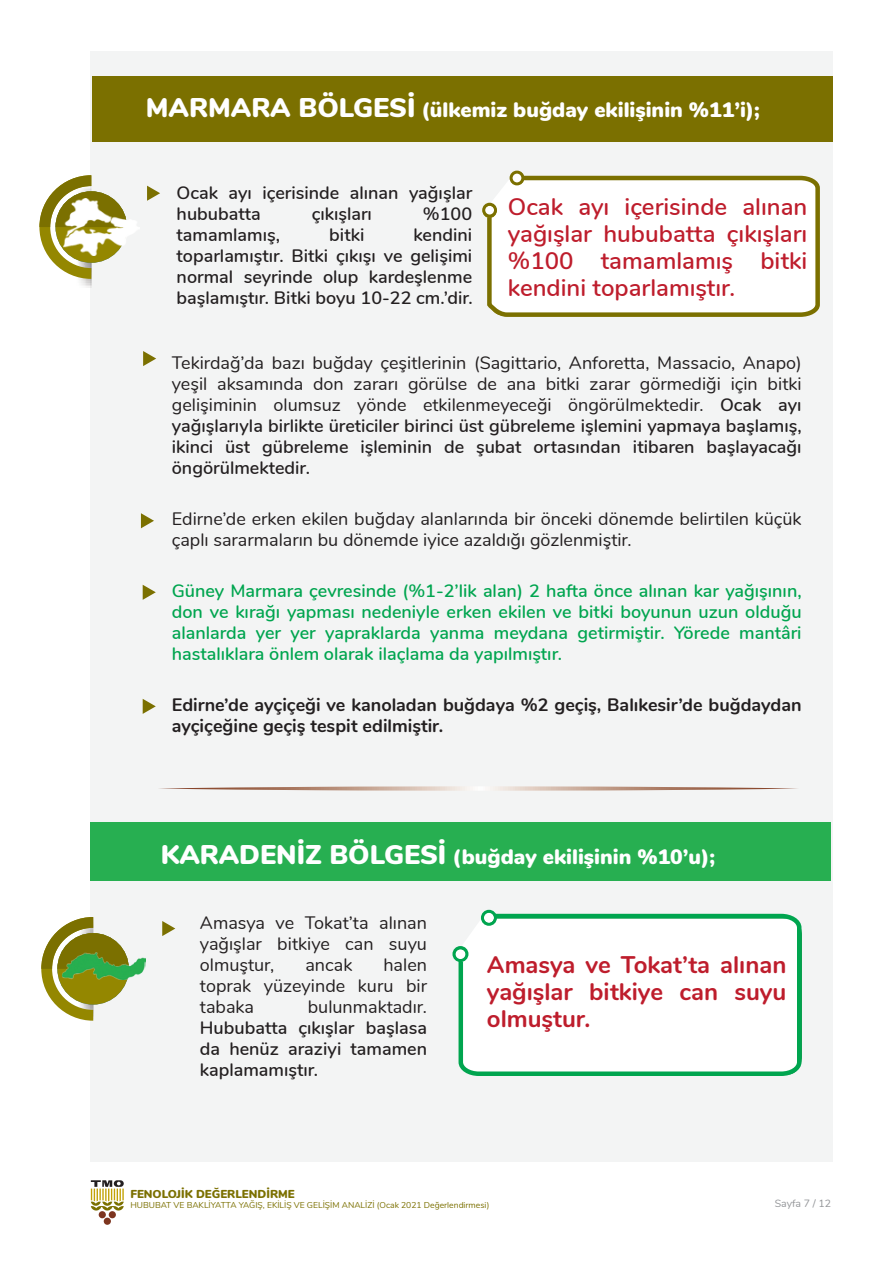
<style>
.page{position:relative;width:893px;height:1263px;background:#fff}
.page>*{position:absolute;margin:0;border:0;box-sizing:border-box;transform-origin:0 0}
.t1{font:600 24px/27px "Nunito";color:#be1d2c;text-align:justify}
.t2{font:700 24px/27px "Nunito";color:#be1d2c;text-align:justify}
.t3{font:900 21px "Nunito";color:#fff}
.t4{font:18px/21px "Nunito";color:#231f20;text-align:justify}
.t5{font:600 18px/21px "Nunito";color:#00a54f;text-align:justify}
.t6{font:600 18px/21px "Nunito";color:#231f20;text-align:justify}
.t7{font:700 18px/21px "Nunito";color:#231f20}
.t8{font:900 11.55px "Nunito";color:#7b7000}
.t9{font:10.5px "Nunito";color:#939598}
.t10{font:8.55px "Nunito";color:#7b7000}
.s1{font-size:27px}
.s2{font-weight:600}
</style>
<div class="page">
<div style="left:90px;top:51px;width:742px;height:1111px;background:#f3f4f4"></div>
<div style="left:92px;top:76px;width:740px;height:66px;background:#7b7000"></div>
<svg style="left:39px;top:175px;width:73px;height:113px"></svg>
<img style="left:64px;top:198px;width:75px;height:58px">
<div style="left:104px;top:1217px;width:7px;height:8px;background:#7d351f;border-radius:50%"></div>
<div style="left:99px;top:1211px;width:7px;height:7px;background:#7d351f;border-radius:50%"></div>
<div style="left:109px;top:1211px;width:7px;height:7px;background:#7d351f;border-radius:50%"></div>
<svg style="left:91px;top:1180px;width:33px;height:30px"></svg>
<svg style="left:147px;top:186px;width:13px;height:15px"></svg>
<svg style="left:143px;top:351px;width:13px;height:15px"></svg>
<svg style="left:143px;top:585px;width:13px;height:15px"></svg>
<svg style="left:143px;top:699px;width:13px;height:15px"></svg>
<svg style="left:141px;top:513px;width:13px;height:15px"></svg>
<div style="left:90px;top:823px;width:741px;height:58px;background:#27af51"></div>
<svg style="left:41px;top:917px;width:87px;height:104px"></svg>
<img style="left:63px;top:953px;width:83px;height:26px">
<svg style="left:162px;top:921px;width:13px;height:15px"></svg>
<svg style="left:159px;top:786px;width:638px;height:5px"></svg>
<svg style="left:485px;top:173px;width:335px;height:144px"></svg>
<svg style="left:456px;top:911px;width:346px;height:165px"></svg>
<div style="left:482px;top:203px;width:15px;height:15px;border:3px solid #7b7000;border-radius:50%"></div>
<div style="left:510px;top:171px;width:14px;height:14px;border:3px solid #7b7000;border-radius:50%"></div>
<div style="left:452px;top:946px;width:16px;height:16px;border:3px solid #00a54f;border-radius:50%"></div>
<div style="left:481px;top:910px;width:16px;height:16px;border:3px solid #00a54f;border-radius:50%"></div>
<p class="t3" style="left:146px;top:94px;width:615px"><span class="s1">MARMARA BÖLGESİ</span> (ülkemiz buğday ekilişinin %11’i);</p>
<p class="t6" style="left:177px;top:181px;width:297px">Ocak ayı içerisinde alınan yağışlar hububatta</p>
<p class="t6" style="left:312px;top:202px;width:62px">çıkışları</p>
<p class="t6" style="left:423px;top:202px;width:51px">%100</p>
<p class="t6" style="left:177px;top:223px;width:105px">tamamlamış,</p>
<p class="t6" style="left:329px;top:223px;width:37px">bitki</p>
<p class="t6" style="left:177px;top:223px;width:298px;text-indent:237px">kendini toparlamıştır. Bitki çıkışı ve gelişimi normal seyrinde olup kardeşlenme başlamıştır. Bitki boyu 10-22 cm.’dir.</p>
<h1 class="t1" style="left:508px;top:192px;width:301px">Ocak ayı içerisinde alınan yağışlar hububatta çıkışları %100 tamamlamış bitki kendini toparlamıştır.</h1>
<p class="t4" style="left:172px;top:351px;width:631px">Tekirdağ’da bazı buğday çeşitlerinin (Sagittario, Anforetta, Massacio, Anapo) yeşil aksamında don zararı görülse de ana bitki zarar görmediği için bitki gelişiminin olumsuz yönde etkilenmeyeceği öngörülmektedir. <span class="s2">Ocak ayı yağışlarıyla birlikte üreticiler birinci üst gübreleme işlemini yapmaya başlamış, ikinci üst gübreleme işleminin de şubat ortasından itibaren başlayacağı öngörülmektedir.</span></p>
<p class="t4" style="left:172px;top:507px;width:631px">Edirne’de erken ekilen buğday alanlarında bir önceki dönemde belirtilen küçük çaplı sararmaların bu dönemde iyice azaldığı gözlenmiştir.</p>
<p class="t5" style="left:172px;top:579px;width:631px">Güney Marmara çevresinde (%1-2’lik alan) 2 hafta önce alınan kar yağışının, don ve kırağı yapması nedeniyle erken ekilen ve bitki boyunun uzun olduğu alanlarda yer yer yapraklarda yanma meydana getirmiştir. Yörede mantâri hastalıklara önlem olarak ilaçlama da yapılmıştır.</p>
<p class="t7" style="left:172px;top:693px;width:631px">Edirne’de ayçiçeği ve kanoladan buğdaya %2 geçiş, Balıkesir’de buğdaydan ayçiçeğine geçiş tespit edilmiştir.</p>
<p class="t3" style="left:161px;top:841px;width:556px"><span class="s1">KARADENİZ BÖLGESİ</span> (buğday ekilişinin %10’u);</p>
<p class="t4" style="left:200px;top:911px;width:229px">Amasya ve Tokat’ta alınan yağışlar bitkiye can suyu olmuştur,</p>
<p class="t4" style="left:200px;top:953px;width:229px;text-indent:184px">halen toprak yüzeyinde kuru bir tabaka</p>
<p class="t4" style="left:305px;top:953px;width:48px">ancak</p>
<p class="t4" style="left:308px;top:995px;width:121px">bulunmaktadır.</p>
<p class="t6" style="left:200px;top:1016px;width:229px">Hububatta çıkışlar başlasa da henüz araziyi tamamen kaplamamıştır.</p>
<h1 class="t2" style="left:487px;top:949px;width:301px">Amasya ve Tokat’ta alınan yağışlar bitkiye can suyu olmuştur.</h1>
<p class="t8" style="left:130px;top:1185px;width:166px">FENOLOJİK DEĞERLENDİRME</p>
<p class="t10" style="left:130px;top:1199px;width:361px">HUBUBAT VE BAKLİYATTA YAĞIŞ, EKİLİŞ VE GELİŞİM ANALİZİ (Ocak 2021 Değerlendirmesi)</p>
<p class="t9" style="left:775px;top:1196px;width:58px">Sayfa 7 / 12</p>
</div>
